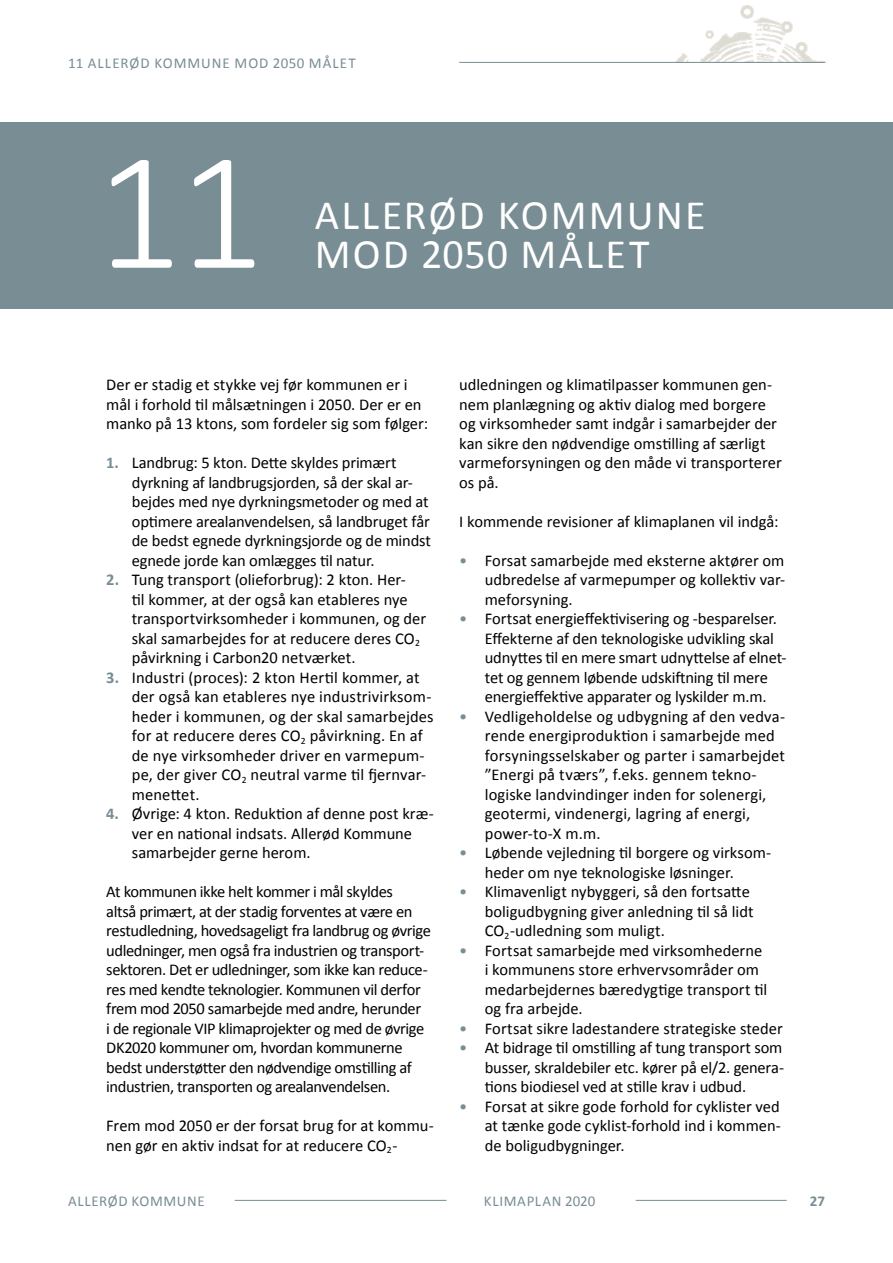
<style>
.page{position:relative;width:893px;height:1263px;background:#fff}
.page>*{position:absolute;margin:0;border:0;box-sizing:border-box;transform-origin:0 0}
.t1{font:300 169.5px "Calibri";color:#fff}
.t2{font:42px "Calibri";letter-spacing:.055em;color:#fff}
.t3{font:16.5px/19.5px "Calibri";letter-spacing:-.005em;color:#000}
.t4{font:16.5px/19.5px "Calibri";letter-spacing:-.025em;color:#000}
.t5{font:15px "Calibri";letter-spacing:.065em;color:#788d94}
.t6{font:15px "Calibri";letter-spacing:.045em;color:#788d94}
.t7{font:700 15px "Calibri";color:#788d94}
.s1{font-weight:700;color:#788d94}
.s2{color:#788d94}
</style>
<div class="page">
<img style="left:659px;top:5px;width:167px;height:57px">
<hr style="left:636px;top:1200px;width:151px;height:1px;background:#788d94">
<hr style="left:235px;top:1200px;width:211px;height:1px;background:#788d94">
<hr style="left:459px;top:62px;width:366px;height:1px;background:#788d94">
<div style="left:0;top:122px;width:893px;height:187px;background:#788d94"></div>
<p class="t5" style="left:68px;top:54px;width:289px">11 ALLERØD KOMMUNE MOD 2050 MÅLET</p>
<h1 class="t1" style="left:96px;top:106px;width:170px">11</h1>
<h2 class="t2" style="left:315px;top:188px;width:392px">ALLERØD KOMMUNE</h2>
<h2 class="t2" style="left:315px;top:227px;width:337px">MOD 2050 MÅLET</h2>
<p class="t3" style="left:106px;top:375px;width:323px">Der er stadig et stykke vej før kommunen er i mål i forhold til målsætningen i 2050. Der er en manko på 13 ktons, som fordeler sig som følger:</p>
<p class="t3" style="left:132px;top:453px;width:301px;text-indent:-26px"><span class="s1">1.</span> Landbrug: 5 kton. Dette skyldes primært dyrkning af landbrugsjorden, så der skal ar&shy;bejdes med nye dyrkningsmetoder og med at optimere arealanvendelsen, så landbruget får de bedst egnede dyrkningsjorde og de mindst egnede jorde kan omlægges til natur.</p>
<p class="t3" style="left:132px;top:570px;width:296px;text-indent:-26px"><span class="s1">2.</span> Tung transport (olieforbrug): 2 kton. Her-<br>til kommer, at der også kan etableres nye transportvirksomheder i kommunen, og der skal samarbejdes for at reducere deres CO<sub>2 </sub>påvirkning i Carbon20 netværket.</p>
<p class="t3" style="left:132px;top:667px;width:303px;text-indent:-26px"><span class="s1">3.</span> Industri (proces): 2 kton Hertil kommer, at der også kan etableres nye industrivirksom&shy;heder i kommunen, og der skal samarbejdes for at reducere deres CO<sub>2</sub> påvirkning. En af de nye virksomheder driver en varmepum&shy;pe, der giver CO<sub>2</sub> neutral varme til fjernvar&shy;menettet.</p>
<p class="t3" style="left:132px;top:804px;width:303px;text-indent:-26px"><span class="s1">4.</span> Øvrige: 4 kton. Reduktion af denne post kræ&shy;ver en national indsats. Allerød Kommune samarbejder gerne herom.</p>
<p class="t4" style="left:106px;top:882px;width:326px">At kommunen ikke helt kommer i mål skyldes<br>altså primært, at der stadig forventes at være en restudledning, hovedsageligt fra landbrug og øvrige udledninger, men også fra industrien og transport&shy;sektoren. Det er udledninger, som ikke kan reduce&shy;res med kendte teknologier. Kommunen vil derfor frem mod 2050 samarbejde med andre, herunder<br>i de regionale VIP klimaprojekter og med de øvrige DK2020 kommuner om, hvordan kommunerne bedst understøtter den nødvendige omstilling af industrien, transporten og arealanvendelsen.</p>
<p class="t3" style="left:106px;top:1116px;width:329px">Frem mod 2050 er der forsat brug for at kommu&shy;nen gør en aktiv indsat for at reducere CO<sub>2</sub>-</p>
<p class="t3" style="left:459px;top:375px;width:324px">udledningen og klimatilpasser kommunen gen&shy;nem planlægning og aktiv dialog med borgere og virksomheder samt indgår i samarbejder der kan sikre den nødvendige omstilling af særligt varmeforsyningen og den måde vi transporterer os på.</p>
<p class="t3" style="left:459px;top:511px;width:321px">I kommende revisioner af klimaplanen vil indgå:</p>
<p class="t3" style="left:485px;top:550px;width:302px;text-align:justify;text-indent:-26px"><span class="s2">•</span> Forsat samarbejde med eksterne aktører om udbredelse af varmepumper og kollektiv var&shy;meforsyning.</p>
<p class="t3" style="left:485px;top:609px;width:303px;text-indent:-26px"><span class="s2">•</span> Fortsat energieffektivisering og -besparelser.<br>Effekterne af den teknologiske udvikling skal udnyttes til en mere smart udnyttelse af elnet&shy;tet og gennem løbende udskiftning til mere energieffektive apparater og lyskilder m.m.</p>
<p class="t3" style="left:485px;top:706px;width:302px;text-indent:-26px"><span class="s2">•</span> Vedligeholdelse og udbygning af den vedva&shy;rende energiproduktion i samarbejde med forsyningsselskaber og parter i samarbejdet ”Energi på tværs”, f.eks. gennem tekno&shy;logiske landvindinger inden for solenergi, geotermi, vindenergi, lagring af energi, power-to-X m.m.</p>
<p class="t3" style="left:485px;top:843px;width:288px;text-indent:-26px"><span class="s2">•</span> Løbende vejledning til borgere og virksom&shy;heder om nye teknologiske løsninger.</p>
<p class="t3" style="left:485px;top:882px;width:270px;text-indent:-26px"><span class="s2">•</span> Klimavenligt nybyggeri, så den fortsatte boligudbygning giver anledning til så lidt<br>CO<sub>2</sub>-udledning som muligt.</p>
<p class="t3" style="left:485px;top:940px;width:284px;text-indent:-26px"><span class="s2">•</span> Fortsat samarbejde med virksomhederne i kommunens store erhvervsområder om medarbejdernes bæredygtige transport til og fra arbejde.</p>
<p class="t3" style="left:459px;top:1018px;width:325px"><span class="s2">•</span> Fortsat sikre ladestandere strategiske steder</p>
<p class="t3" style="left:485px;top:1038px;width:301px;text-align:justify;text-indent:-26px"><span class="s2">•</span> At bidrage til omstilling af tung transport som busser, skraldebiler etc. kører på el/2. genera&shy;tions biodiesel ved at stille krav i udbud.</p>
<p class="t3" style="left:485px;top:1096px;width:298px;text-align:justify;text-indent:-26px"><span class="s2">•</span> Forsat at sikre gode forhold for cyklister ved at tænke gode cyklist-forhold ind i kommen&shy;de boligudbygninger.</p>
<p class="t6" style="left:68px;top:1191px;width:138px">ALLERØD KOMMUNE</p>
<p class="t6" style="left:484px;top:1191px;width:113px">KLIMAPLAN 2020</p>
<p class="t7" style="left:810px;top:1191px;width:17px">27</p>
</div>
